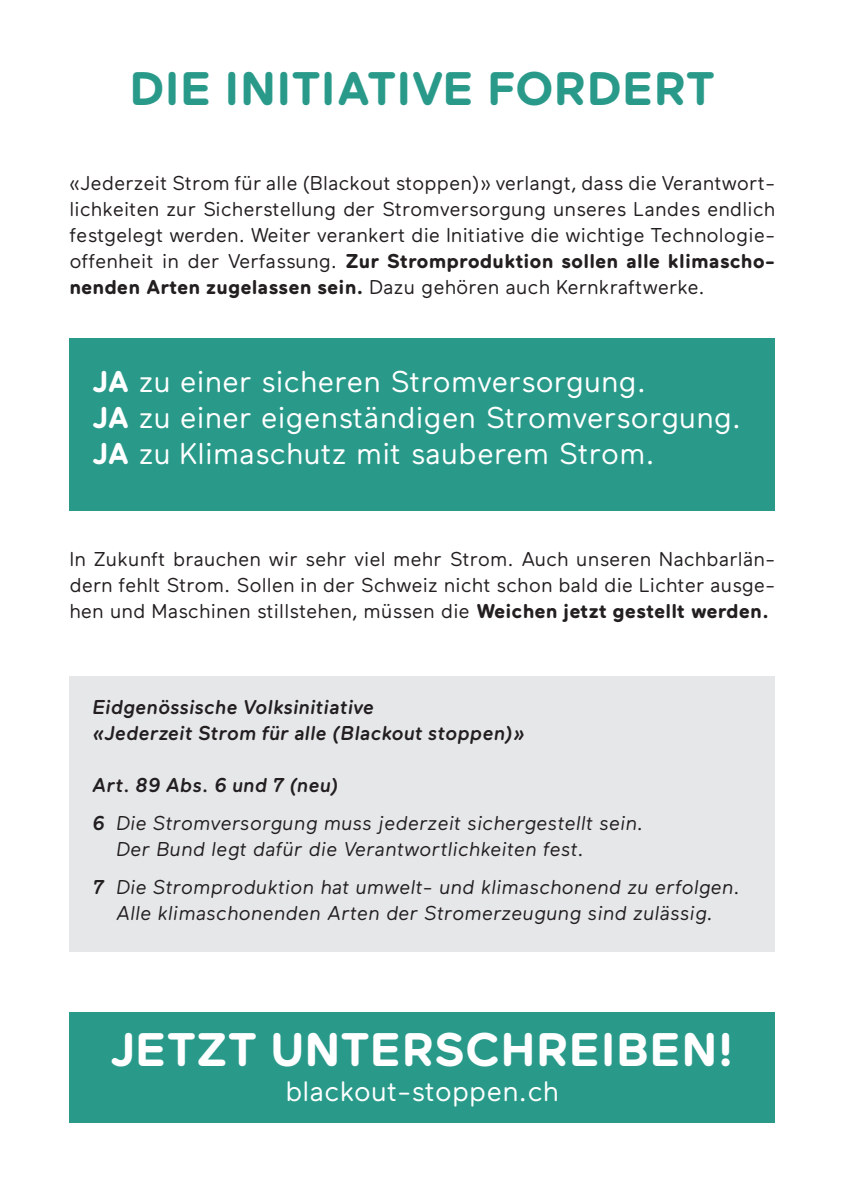
<style>
.page{position:relative;width:842px;height:1191px;background:#fff}
.page>*{position:absolute;margin:0;border:0;box-sizing:border-box;transform-origin:0 0}
.t1{font:700 47px "Maax Rounded";color:#299a8a}
.t2{font:700 47px "Maax Rounded";color:#fff}
.t3{font:30px/36px "Maax Rounded";color:#fff}
.t4{font:28px "Maax Rounded";color:#fff}
.t5{font:20px/26px "Maax Rounded";color:#231f20;text-align:justify}
.t6{font:italic 20px/38px "Maax Rounded";color:#231f20}
.t7{font:italic 500 20px/26px "Maax Rounded";color:#231f20}
.s1{font-weight:700}
.s2{font-weight:500}
</style>
<div class="page">
<div style="left:69px;top:1012px;width:706px;height:111px;background:#299a8a"></div>
<div style="left:69px;top:338px;width:706px;height:172px;background:#299a8a"></div>
<div style="left:69px;top:676px;width:706px;height:275px;background:#e6e7e9"></div>
<h1 class="t1" style="left:129px;top:60px;width:587px">DIE INITIATIVE FORDERT</h1>
<p class="t5" style="left:69px;top:170px;width:707px">«Jederzeit Strom für alle (Blackout stoppen)» verlangt, dass die Verantwort&shy;lichkeiten zur Sicherstellung der Stromversorgung unseres Landes endlich festgelegt werden. Weiter verankert die Initiative die wichtige Technologie&shy;offenheit in der Verfassung. <span class="s1">Zur Stromproduktion sollen alle klimascho&shy;nenden Arten zugelassen sein.</span> Dazu gehören auch Kernkraftwerke.</p>
<h2 class="t3" style="left:92px;top:363px;width:650px"><span class="s1">JA</span> zu einer sicheren Stromversorgung.<br><span class="s1">JA</span> zu einer eigenständigen Stromversorgung.<br><span class="s1">JA</span> zu Klimaschutz mit sauberem Strom.</h2>
<p class="t5" style="left:69px;top:546px;width:707px">In Zukunft brauchen wir sehr viel mehr Strom. Auch unseren Nachbarlän&shy;dern fehlt Strom. Sollen in der Schweiz nicht schon bald die Lichter ausge&shy;hen und Maschinen stillstehen, müssen die <span class="s1">Weichen jetzt gestellt werden.</span></p>
<p class="t7" style="left:92px;top:693px;width:435px">Eidgenössische Volksinitiative<br>«Jederzeit Strom für alle (Blackout stoppen)»</p>
<p class="t6" style="left:92px;top:766px;width:553px"><span class="s2">Art. 89 Abs. 6 und 7 (neu)<br>6</span> Die Stromversorgung muss jederzeit sichergestellt sein.</p>
<p class="t6" style="left:92px;top:830px;width:649px;text-indent:24px">Der Bund legt dafür die Verantwortlichkeiten fest.<br><span class="s2">7</span> Die Stromproduktion hat umwelt- und klimaschonend zu erfolgen.</p>
<p class="t6" style="left:116px;top:894px;width:598px">Alle klimaschonenden Arten der Stromerzeugung sind zulässig.</p>
<h1 class="t2" style="left:111px;top:1021px;width:625px">JETZT UNTERSCHREIBEN!</h1>
<h3 class="t4" style="left:285px;top:1075px;width:275px">blackout-stoppen.ch</h3>
</div>
